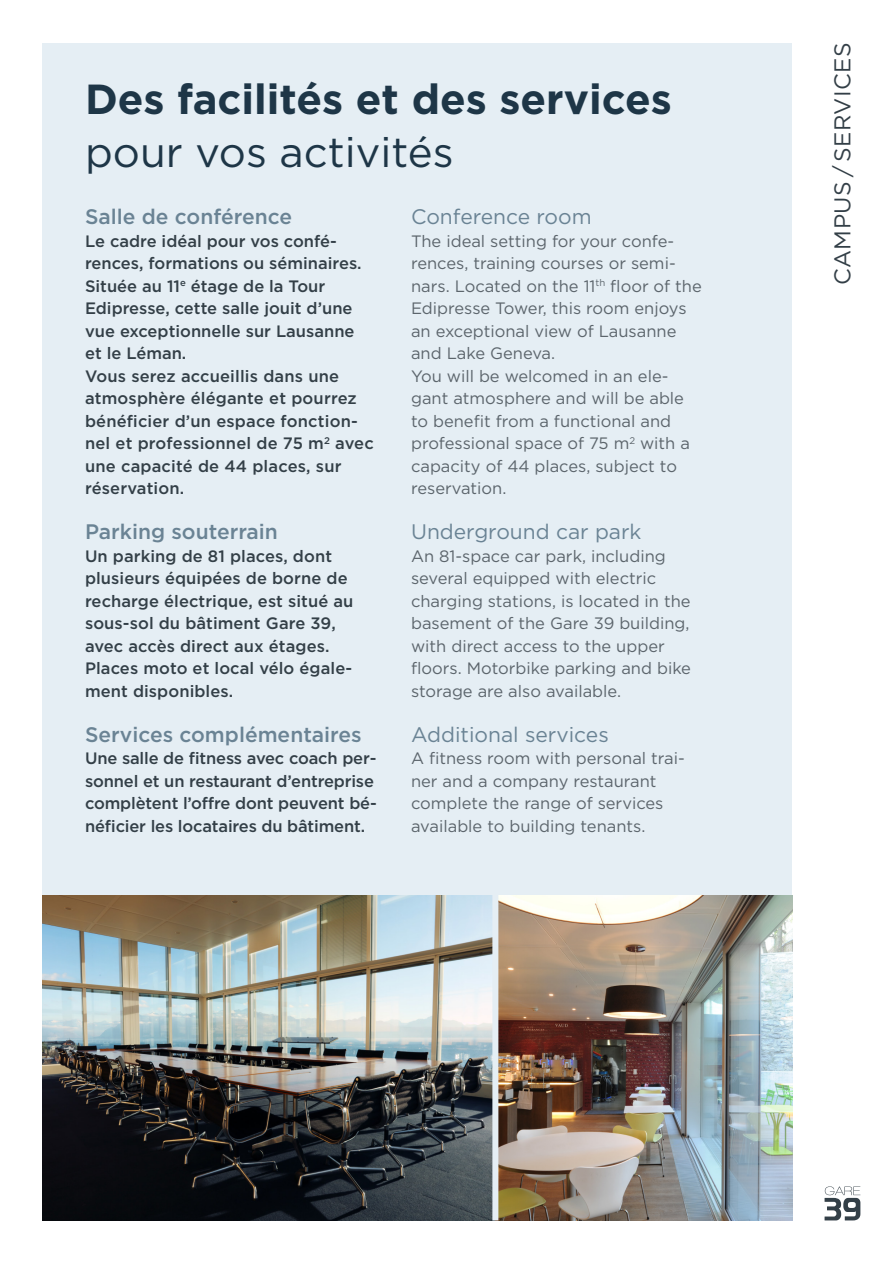
<style>
.page{position:relative;width:893px;height:1263px;background:#fff}
.page>*{position:absolute;margin:0;border:0;box-sizing:border-box;transform-origin:0 0}
.Lead{font:700 42px/52.5px "Gotham";color:#1e3647}
.Titre_bleu{font:22.8px "Gotham";letter-spacing:.02em;color:#333f47}
.Lead-2{font:500 21px "Gotham";color:#6a8394}
.Lead-3{font:21px "Gotham";color:#6a8394}
.Lead-4{font:16.5px/22.5px "Gotham";color:#5c656c}
.Lead-5{font:500 16.5px/22.5px "Gotham";color:#333f47}
.s1{font-weight:400}
</style>
<div class="page">
<div style="left:43px;top:43px;width:749px;height:852px;background:#e5eef4"></div>
<img style="left:43px;top:895px;width:449px;height:325px">
<img style="left:498px;top:895px;width:294px;height:325px">
<div style="left:492px;top:892px;width:6px;height:328px;background:#e5eef4"></div>
<svg style="left:824px;top:1186px;width:36px;height:34px"></svg>
<p class="Lead" style="left:85px;top:73px;width:588px">Des facilités et des services <span class="s1">pour vos activités</span></p>
<p class="Lead-3" style="left:411px;top:203px;width:182px">Conference room</p>
<p class="Lead-4" style="left:411px;top:229px;width:292px">The ideal setting for your confe&shy;rences, training courses or semi&shy;nars. Located on the 11<sup>th</sup> floor of the<br>Edipresse Tower, this room enjoys an exceptional view of Lausanne and Lake Geneva.</p>
<p class="Lead-4" style="left:411px;top:364px;width:280px">You will be welcomed in an ele&shy;gant atmosphere and will be able to benefit from a functional and professional space of 75 m<sup>2</sup> with a capacity of 44 places, subject to reservation.</p>
<p class="Lead-3" style="left:411px;top:518px;width:232px">Underground car park</p>
<p class="Lead-4" style="left:411px;top:544px;width:282px">An 81-space car park, including several equipped with electric charging stations, is located in the basement of the Gare 39 building, with direct access to the upper floors. Motorbike parking and bike storage are also available.</p>
<p class="Lead-3" style="left:411px;top:721px;width:199px">Additional services</p>
<p class="Lead-4" style="left:411px;top:747px;width:275px">A fitness room with personal trai&shy;ner and a company restaurant complete the range of services available to building tenants.</p>
<p class="Lead-2" style="left:85px;top:203px;width:209px">Salle de conférence</p>
<p class="Lead-5" style="left:85px;top:229px;width:278px">Le cadre idéal pour vos confé&shy;rences, formations ou séminaires.<br>Située au 11<sup>e</sup> étage de la Tour<br>Edipresse, cette salle jouit d’une vue exceptionnelle sur Lausanne et le Léman.</p>
<p class="Lead-5" style="left:85px;top:364px;width:290px">Vous serez accueillis dans une atmosphère élégante et pourrez bénéficier d’un espace fonction&shy;nel et professionnel de 75 m<sup>2</sup> avec une capacité de 44 places, sur réservation.</p>
<p class="Lead-2" style="left:85px;top:518px;width:194px">Parking souterrain</p>
<p class="Lead-5" style="left:85px;top:544px;width:270px">Un parking de 81 places, dont plusieurs équipées de borne de recharge électrique, est situé au sous-sol du bâtiment Gare 39, avec accès direct aux étages.<br>Places moto et local vélo égale&shy;ment disponibles.</p>
<p class="Lead-2" style="left:85px;top:720px;width:278px">Services complémentaires</p>
<p class="Lead-5" style="left:85px;top:747px;width:293px">Une salle de fitness avec coach per&shy;sonnel et un restaurant d’entreprise complètent l’offre dont peuvent bé&shy;néficier les locataires du bâtiment.</p>
<p class="Titre_bleu" style="left:828px;top:285px;width:244px;rotate:-90deg">CAMPUS / SERVICES</p>
</div>
